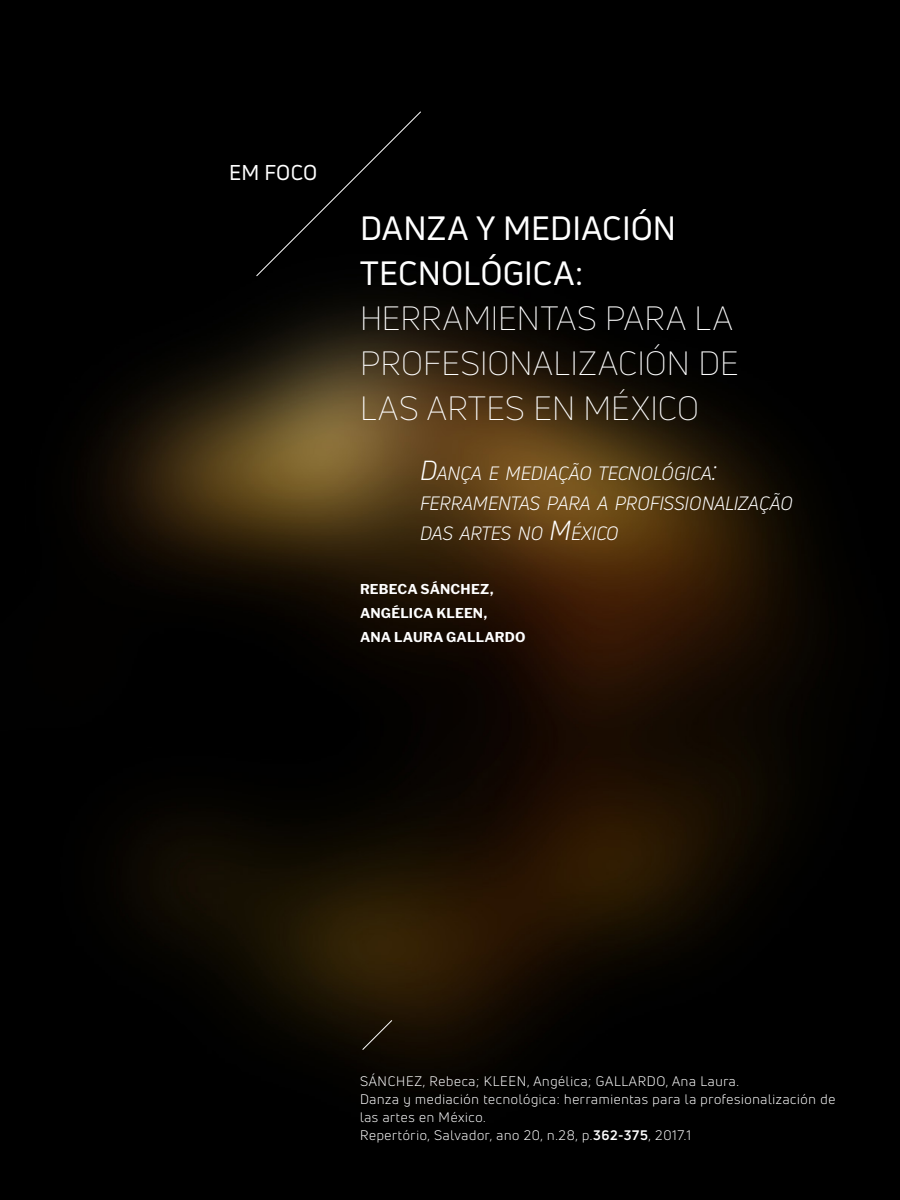
<style>
.page{position:relative;width:900px;height:1200px;background:#fff}
.page>*{position:absolute;margin:0;border:0;box-sizing:border-box;transform-origin:0 0}
.TITULO_principal{font:300 33px/45px "Uni Neue";letter-spacing:.01em;color:#fff}
.t1{font:21px "Uni Neue";letter-spacing:.005em;color:#fff}
.TITULO_traducao{font:italic 18.9px/30px "Uni Neue";letter-spacing:-.005em;color:#fff}
.BIBLIOGRAFIA{font:13.5px/18px "Uni Neue";letter-spacing:.05em;color:#fff}
.AUTORES{font:700 13.5px "Libre Franklin";letter-spacing:.005em;color:#fff}
.s1{font-weight:400}
.s2{font-size:27px}
.s3{font-weight:700}
</style>
<div class="page">
<img style="left:0;top:0;width:900px;height:1200px">
<div style="left:256px;top:111px;width:165px;height:165px;background:#000"></div>
<svg style="left:362px;top:1020px;width:30px;height:30px"></svg>
<h2 class="t1" style="left:229px;top:159px;width:90px">EM FOCO</h2>
<p class="TITULO_principal" style="left:360px;top:205px;width:380px"><span class="s1">DANZA Y MEDIACIÓN<br>TECNOLÓGICA:<br></span>HERRAMIENTAS PARA LA<br>PROFESIONALIZACIÓN DE<br>LAS ARTES EN MÉXICO</p>
<p class="TITULO_traducao" style="left:420px;top:458px;width:374px"><span class="s2">D</span>ANÇA E MEDIAÇÃO TECNOLÓGICA<span class="s2">:<br></span>FERRAMENTAS PARA A PROFISSIONALIZAÇÃO<br>DAS ARTES NO <span class="s2">M</span>ÉXICO</p>
<p class="AUTORES" style="left:360px;top:581px;width:135px">REBECA SÁNCHEZ,</p>
<p class="AUTORES" style="left:360px;top:605px;width:129px">ANGÉLICA KLEEN,</p>
<p class="AUTORES" style="left:360px;top:629px;width:167px">ANA LAURA GALLARDO</p>
<p class="BIBLIOGRAFIA" style="left:360px;top:1072px;width:381px">SÁNCHEZ, Rebeca; KLEEN, Angélica; GALLARDO, Ana Laura.</p>
<p class="BIBLIOGRAFIA" style="left:360px;top:1090px;width:477px">Danza y mediación tecnológica: herramientas para la profesionalización de las artes en México.</p>
<p class="BIBLIOGRAFIA" style="left:360px;top:1126px;width:333px">Repertório, Salvador, ano 20, n.28, p.<span class="s3">362-375</span>, 2017.1</p>
</div>
